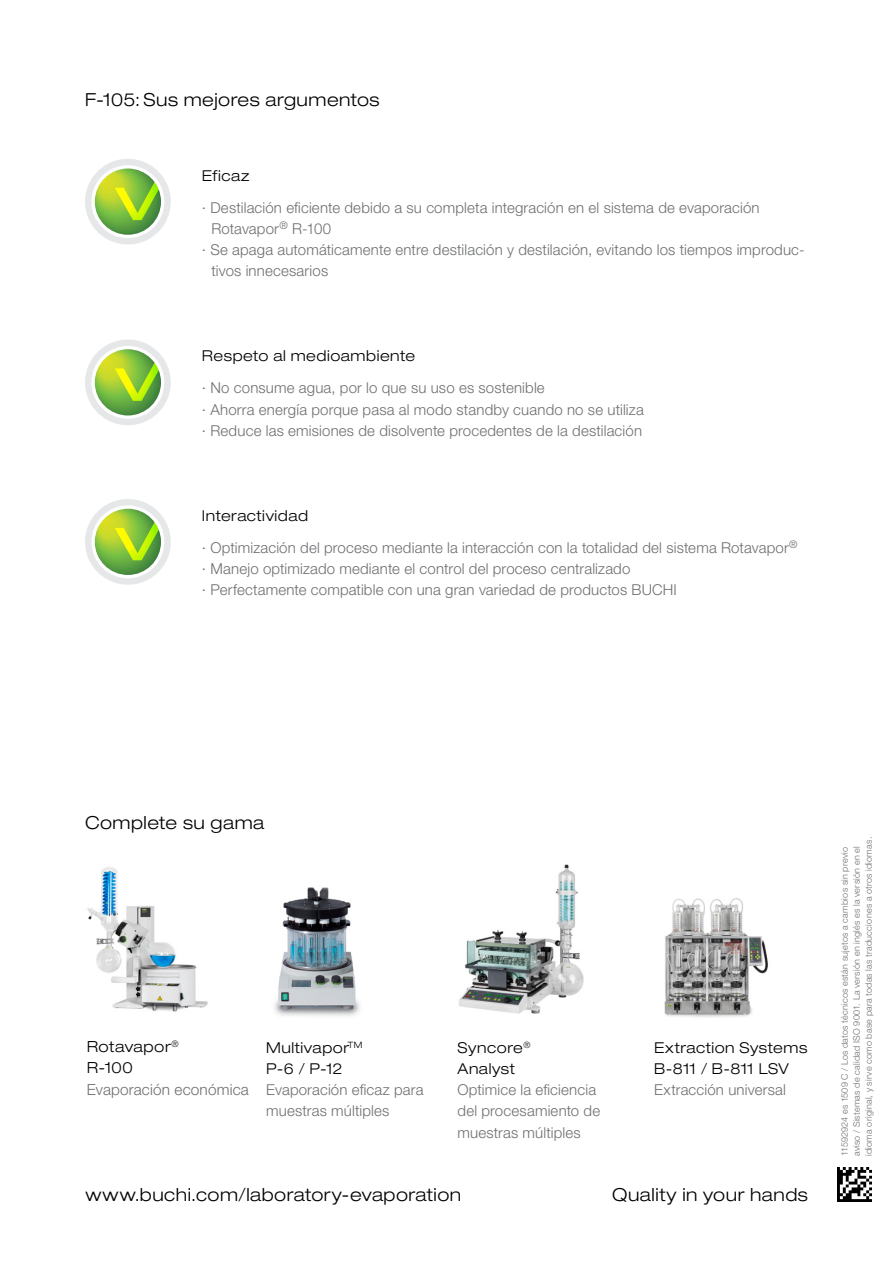
<style>
.page{position:relative;width:893px;height:1263px;background:#fff}
.page>*{position:absolute;margin:0;border:0;box-sizing:border-box;transform-origin:0 0}
.EN_Title{font:300 expanded 18px "Helvetica Neue LT Std";letter-spacing:.025em;color:#000}
.ES_Title{font:300 expanded 18px "Helvetica Neue LT Std";letter-spacing:.03em;color:#000}
.t1{font:300 15.3px/21.8px "Helvetica Neue LT Std";letter-spacing:.01em;color:#6d6e71}
.t2{font:300 15px/21.3px "Helvetica Neue LT Std";letter-spacing:.01em;color:#6d6e71}
.ES_Title_small_down{font:300 expanded 15px/21.3px "Helvetica Neue LT Std";letter-spacing:.035em;color:#000}
.ES_Barcode{font:300 9px/12px "Helvetica Neue LT Std";letter-spacing:.03em;color:#6d6e71}
.s1{font-stretch:expanded;color:#000}
.s2{font-stretch:normal;color:#6d6e71}
</style>
<div class="page">
<img style="left:838px;top:1167px;width:34px;height:34px">
<div style="left:85px;top:159px;width:86px;height:85px;background:#e6e7e8;border-radius:50%"></div>
<svg style="left:91px;top:165px;width:73px;height:73px"></svg>
<svg style="left:95px;top:169px;width:66px;height:66px"></svg>
<svg style="left:110px;top:168px;width:51px;height:67px;background:#9bc852"></svg>
<div style="left:85px;top:339px;width:86px;height:86px;background:#e6e7e8;border-radius:50%"></div>
<svg style="left:91px;top:346px;width:73px;height:73px"></svg>
<svg style="left:95px;top:349px;width:66px;height:66px"></svg>
<svg style="left:110px;top:349px;width:51px;height:67px;background:#9bc852"></svg>
<div style="left:85px;top:499px;width:86px;height:86px;background:#e6e7e8;border-radius:50%"></div>
<svg style="left:91px;top:505px;width:73px;height:73px"></svg>
<svg style="left:95px;top:509px;width:66px;height:66px"></svg>
<svg style="left:110px;top:509px;width:51px;height:66px;background:#9ac74f"></svg>
<img style="left:87px;top:867px;width:121px;height:145px">
<img style="left:274px;top:887px;width:86px;height:129px">
<img style="left:459px;top:864px;width:125px;height:150px">
<img style="left:664px;top:898px;width:104px;height:119px">
<p class="EN_Title" style="left:85px;top:89px;width:296px">F-105: Sus mejores argumentos</p>
<p class="ES_Title_small_down" style="left:202px;top:165px;width:49px">Eficaz</p>
<p class="t2" style="left:211px;top:196px;width:550px;text-indent:-9px">∙ Destilación eficiente debido a su completa integración en el sistema de evaporación<br>Rotavapor<sup>®</sup> R-100</p>
<p class="t2" style="left:211px;top:239px;width:595px;text-indent:-9px">∙ Se apaga automáticamente entre destilación y destilación, evitando los tiempos improduc&shy;tivos innecesarios</p>
<p class="ES_Title_small_down" style="left:202px;top:345px;width:215px">Respeto al medioambiente</p>
<p class="t2" style="left:202px;top:377px;width:344px">∙ No consume agua, por lo que su uso es sostenible</p>
<p class="t2" style="left:202px;top:398px;width:443px">∙ Ahorra energía porque pasa al modo standby cuando no se utiliza</p>
<p class="t2" style="left:202px;top:420px;width:442px">∙ Reduce las emisiones de disolvente procedentes de la destilación</p>
<p class="ES_Title_small_down" style="left:202px;top:505px;width:108px">Interactividad</p>
<p class="t2" style="left:202px;top:536px;width:597px">∙ Optimización del proceso mediante la interacción con la totalidad del sistema Rotavapor<sup>®</sup></p>
<p class="t2" style="left:202px;top:558px;width:430px">∙ Manejo optimizado mediante el control del proceso centralizado</p>
<p class="t2" style="left:202px;top:579px;width:476px">∙ Perfectamente compatible con una gran variedad de productos BUCHI</p>
<p class="ES_Title" style="left:85px;top:812px;width:181px">Complete su gama</p>
<p class="t1" style="left:87px;top:1035px;width:164px"><span class="s1">Rotavapor</span><sup>®<br></sup><span class="s1">R-100<br></span>Evaporación económica</p>
<p class="t2" style="left:266px;top:1036px;width:159px"><span class="s1">Multivapor</span><sup>TM<br></sup><span class="s1">P-6 / P-12<br></span>Evaporación eficaz para muestras múltiples</p>
<p class="t2" style="left:458px;top:1036px;width:144px"><span class="s1">Syncore</span><sup>®<br></sup><span class="s1">Analyst<br></span>Optimice la eficiencia del procesamiento de muestras múltiples</p>
<p class="ES_Title_small_down" style="left:654px;top:1036px;width:155px">Extraction Systems<br>B-811 / B-811 LSV<br><span class="s2">Extracción universal</span></p>
<p class="EN_Title" style="left:86px;top:1184px;width:377px">www.buchi.com/laboratory-evaporation</p>
<p class="EN_Title" style="left:612px;top:1184px;width:197px">Quality in your hands</p>
<p class="ES_Barcode" style="left:838px;top:1156px;width:321px;rotate:-90deg">11592924 es 1509 C / Los datos técnicos están sujetos a cambios sin previo aviso / Sistemas de calidad ISO 9001. La versión en inglés es la versión en el idioma original, y sirve como base para todas las traducciones a otros idiomas.</p>
</div>
